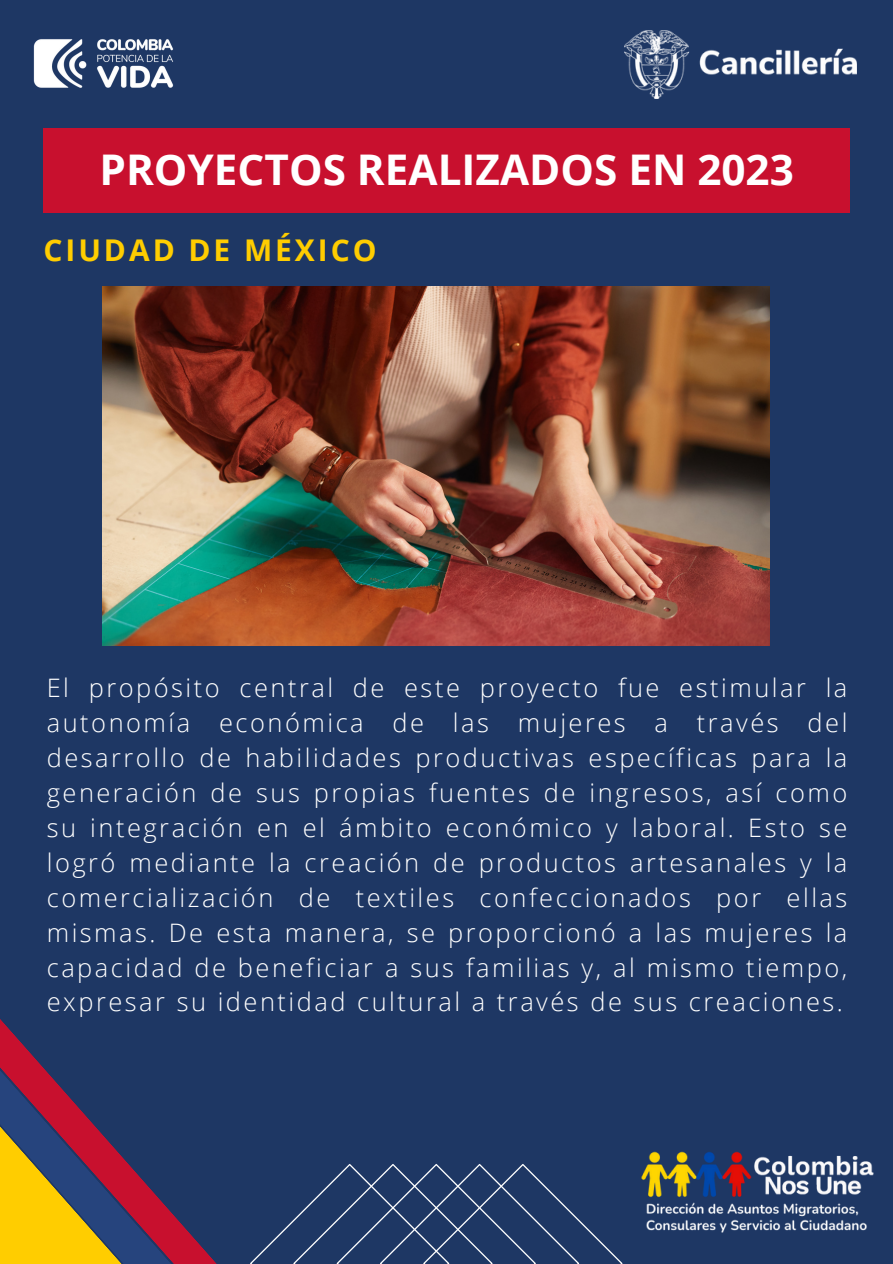
<style>
.page{position:relative;width:893px;height:1264px;background:#fff}
.page>*{position:absolute;margin:0;border:0;box-sizing:border-box;transform-origin:0 0}
.t1{font:700 42.3px "Open Sans";color:#fff}
.t2{font:700 30px "Open Sans";letter-spacing:.1em;color:#ffcd00}
.t3{font:300 25.5px/34.8px "Open Sans";letter-spacing:.1em;color:#fff;text-align:justify}
</style>
<div class="page">
<div style="left:0;top:0;width:892px;height:1263px;background:#1e3764"></div>
<div style="left:44px;top:128px;width:805px;height:85px;background:#c8102e"></div>
<img style="left:33px;top:39px;width:141px;height:49px">
<img style="left:624px;top:30px;width:232px;height:69px">
<img style="left:641px;top:1151px;width:233px;height:82px">
<svg style="left:0;top:1027px;width:216px;height:236px"></svg>
<svg style="left:250px;top:1164px;width:372px;height:99px"></svg>
<img style="left:103px;top:286px;width:666px;height:359px">
<p class="t1" style="left:99px;top:140px;width:695px">PROYECTOS REALIZADOS EN 2023</p>
<p class="t2" style="left:44px;top:228px;width:334px">CIUDAD DE MÉXICO</p>
<p class="t3" style="left:47px;top:670px;width:802px">El propósito central de este proyecto fue estimular la autonomía económica de las mujeres a través del desarrollo de habilidades productivas específicas para la generación de sus propias fuentes de ingresos, así como su integración en el ámbito económico y laboral. Esto se logró mediante la creación de productos artesanales y la comercialización de textiles confeccionados por ellas mismas. De esta manera, se proporcionó a las mujeres la capacidad de beneficiar a sus familias y, al mismo tiempo, expresar su identidad cultural a través de sus creaciones.</p>
</div>
